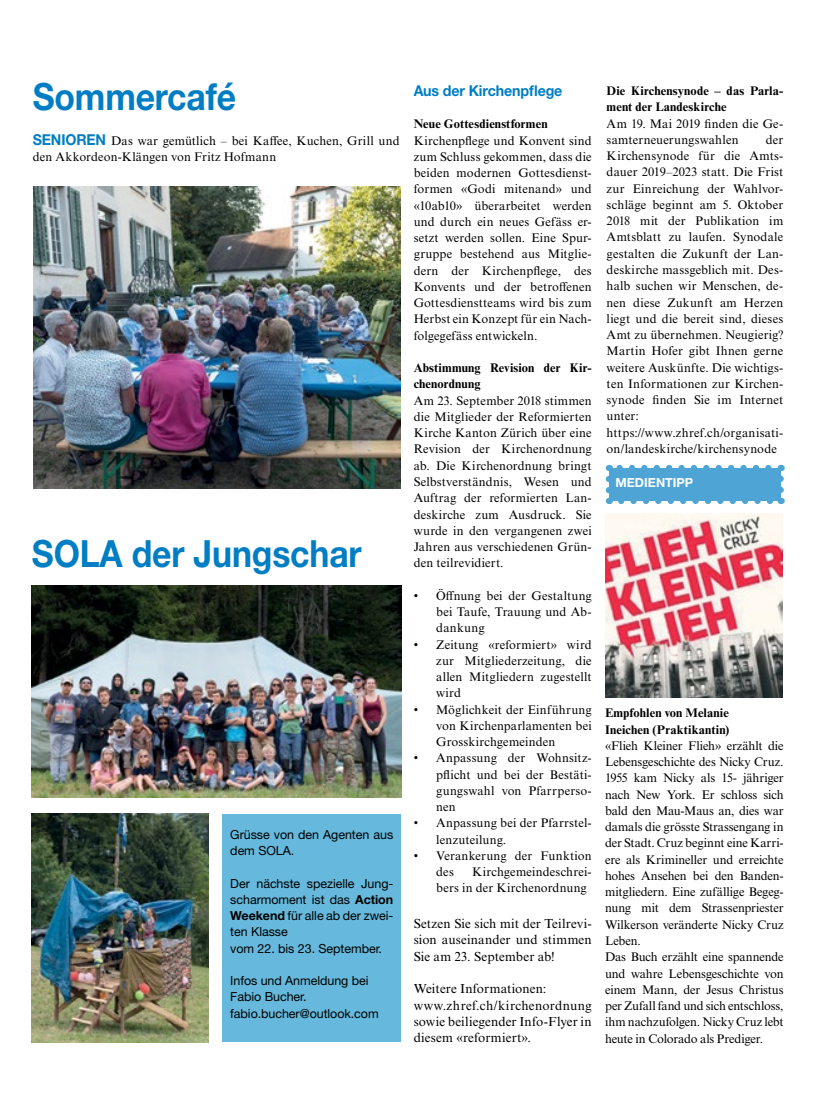
<style>
.page{position:relative;width:815px;height:1106px;background:#fff}
.page>*{position:absolute;margin:0;border:0;box-sizing:border-box;transform-origin:0 0}
.t1{font:700 37.5px "Helvetica Neue LT Pro";letter-spacing:-.005em;color:#007dc3;scale:.9 1}
.t2{font:700 15px "Helvetica Neue LT Pro";letter-spacing:-.01em;color:#007dc3;scale:.95 1}
.t3{font:13.12px/16.2px "Times NRMT Pro";letter-spacing:.01em;color:#000;text-align:justify}
.t4{font:12.5px/16.2px "Times NRMT Pro";letter-spacing:.01em;color:#000;text-align:justify}
.t5{font:12.5px/16.2px "Times NRMT Pro";letter-spacing:-.01em;color:#000}
.t6{font:12.5px/16.2px "Helvetica Neue LT Pro";letter-spacing:-.005em;color:#000}
.t7{font:700 12.5px/16.2px "Times NRMT Pro";letter-spacing:.01em;color:#000}
.t8{font:700 12.5px "Helvetica Neue LT Pro";color:#fff}
.s1{font-family:"Helvetica Neue LT Pro";font-weight:700;font-size:15px;color:#007dc3}
.s2{font-weight:700}
</style>
<div class="page">
<div style="left:222px;top:814px;width:178px;height:227px;background:#66b9dc"></div>
<div style="left:609px;top:468px;width:172px;height:33px;background:#4da4d5"></div>
<svg style="left:621px;top:501px;width:152px;height:3px"></svg>
<svg style="left:606px;top:479px;width:6px;height:25px"></svg>
<svg style="left:778px;top:465px;width:6px;height:25px"></svg>
<svg style="left:609px;top:465px;width:159px;height:3px"></svg>
<img style="left:605px;top:513px;width:178px;height:185px">
<img style="left:32px;top:585px;width:369px;height:212px">
<img style="left:32px;top:814px;width:177px;height:228px">
<img style="left:33px;top:186px;width:367px;height:302px">
<h1 class="t1" style="left:33px;top:73px;width:228px">Sommercafé</h1>
<p class="t2" style="left:414px;top:81px;width:158px">Aus der Kirchenpflege</p>
<p class="t7" style="left:414px;top:116px;width:135px">Neue Gottesdienstformen</p>
<p class="t4" style="left:414px;top:133px;width:180px">Kirchenpflege und Konvent sind zum Schluss gekommen, dass die beiden modernen Gottesdienst&shy;formen «Godi mitenand» und «10ab10» überarbeitet werden und durch ein neues Gefäss er&shy;setzt werden sollen. Eine Spur&shy;gruppe bestehend aus Mitglie&shy;dern der Kirchenpflege, des Konvents und der betroffenen Gottesdienstteams wird bis zum Herbst ein Konzept für ein Nach&shy;folgegefäss entwickeln.</p>
<p class="t7" style="left:414px;top:360px;width:180px">Abstimmung Revision der Kir&shy;chenordnung</p>
<p class="t4" style="left:414px;top:393px;width:180px">Am 23. September 2018 stimmen die Mitglieder der Reformierten Kirche Kanton Zürich über eine Revision der Kirchenordnung ab. Die Kirchenordnung bringt Selbstverständnis, Wesen und Auftrag der reformierten Lan&shy;deskirche zum Ausdruck. Sie wurde in den vergangenen zwei Jahren aus verschiedenen Grün&shy;den teilrevidiert.</p>
<p class="t4" style="left:436px;top:588px;width:157px;text-indent:-22px">• Öffnung bei der Gestaltung bei Taufe, Trauung und Ab&shy;dankung</p>
<p class="t4" style="left:436px;top:637px;width:157px;text-indent:-22px">• Zeitung «reformiert» wird zur Mitgliederzeitung, die allen Mitgliedern zugestellt wird</p>
<p class="t4" style="left:436px;top:702px;width:157px;text-indent:-22px">• Möglichkeit der Einführung von Kirchenparlamenten bei Grosskirchgemeinden</p>
<p class="t4" style="left:436px;top:750px;width:157px;text-indent:-22px">• Anpassung der Wohnsitz&shy;pflicht und bei der Bestäti&shy;gungswahl von Pfarrperso&shy;nen</p>
<p class="t4" style="left:436px;top:815px;width:157px;text-indent:-22px">• Anpassung bei der Pfarrstel&shy;lenzuteilung.</p>
<p class="t4" style="left:436px;top:848px;width:157px;text-indent:-22px">• Verankerung der Funktion des</p>
<p class="t4" style="left:33px;top:133px;width:368px"><span class="s1">SENIOREN</span> Das war gemütlich – bei Kaffee, Kuchen, Grill und den Akkordeon-Klängen von Fritz Hofmann</p>
<h1 class="t1" style="left:32px;top:529px;width:368px">SOLA der Jungschar</h1>
<p class="t6" style="left:230px;top:826px;width:164px">Grüsse von den Agenten aus dem SOLA.</p>
<p class="t6" style="left:230px;top:874px;width:164px">Der nächste spezielle Jung&shy;scharmoment ist das <span class="s2">Action<br>Weekend</span> für alle ab der zwei&shy;ten Klasse<br>vom 22. bis 23. September.</p>
<p class="t6" style="left:230px;top:972px;width:150px">Infos und Anmeldung bei<br>Fabio Bucher. fabio.bucher@outlook.com</p>
<p class="t4" style="left:436px;top:864px;width:157px;text-indent:36px">Kirchgemeindeschrei&shy;bers in der Kirchenordnung</p>
<p class="t3" style="left:414px;top:916px;width:180px">Setzen Sie sich mit der Teilrevi&shy;sion auseinander und stimmen Sie am 23. September ab!</p>
<p class="t3" style="left:414px;top:981px;width:180px;text-align:left">Weitere Informationen: www.zhref.ch/kirchenordnung sowie beiliegender Info-Flyer in diesem «reformiert».</p>
<p class="t7" style="left:607px;top:83px;width:178px">Die Kirchensynode – das Parla&shy;ment der Landeskirche</p>
<p class="t4" style="left:607px;top:116px;width:178px">Am 19. Mai 2019 finden die Ge&shy;samterneuerungswahlen</p>
<p class="t4" style="left:607px;top:132px;width:178px;text-align:left;text-indent:159px">der<br>Kirchensynode für die Amts&shy;dauer 2019–2023 statt. Die Frist zur Einreichung der Wahlvor&shy;schläge beginnt am 5. Oktober<br>2018 mit der Publikation im<br>Amtsblatt zu laufen. Synodale gestalten die Zukunft der Lan&shy;deskirche massgeblich mit. Des&shy;halb suchen wir Menschen, de&shy;nen diese Zukunft am Herzen liegt und die bereit sind, dieses<br>Amt zu übernehmen. Neugierig?<br>Martin Hofer gibt Ihnen gerne weitere Auskünfte. Die wichtigs&shy;ten Informationen zur Kirchen&shy;synode finden Sie im Internet unter: https://www.zhref.ch/organisati&shy;on/landeskirche/kirchensynode</p>
<p class="t8" style="left:616px;top:475px;width:79px">MEDIENTIPP</p>
<p class="t7" style="left:605px;top:705px;width:126px">Empfohlen von Melanie<br>Ineichen (Praktikantin)</p>
<p class="t5" style="left:605px;top:738px;width:180px">«Flieh Kleiner Flieh» erzählt die<br>Lebensgeschichte des Nicky Cruz.<br>1955 kam Nicky als 15- jähriger nach New York. Er schloss sich bald den Mau-Maus an, dies war damals die grösste Strassengang in der Stadt. Cruz beginnt eine Karri&shy;ere als Krimineller und erreichte hohes Ansehen bei den Banden&shy;mitgliedern. Eine zufällige Begeg&shy;nung mit dem Strassenpriester<br>Wilkerson veränderte Nicky Cruz<br>Leben.<br>Das Buch erzählt eine spannende und wahre Lebensgeschichte von einem Mann, der Jesus Christus per Zufall fand und sich entschloss, ihm nachzufolgen. Nicky Cruz lebt heute in Colorado als Prediger.</p>
</div>
